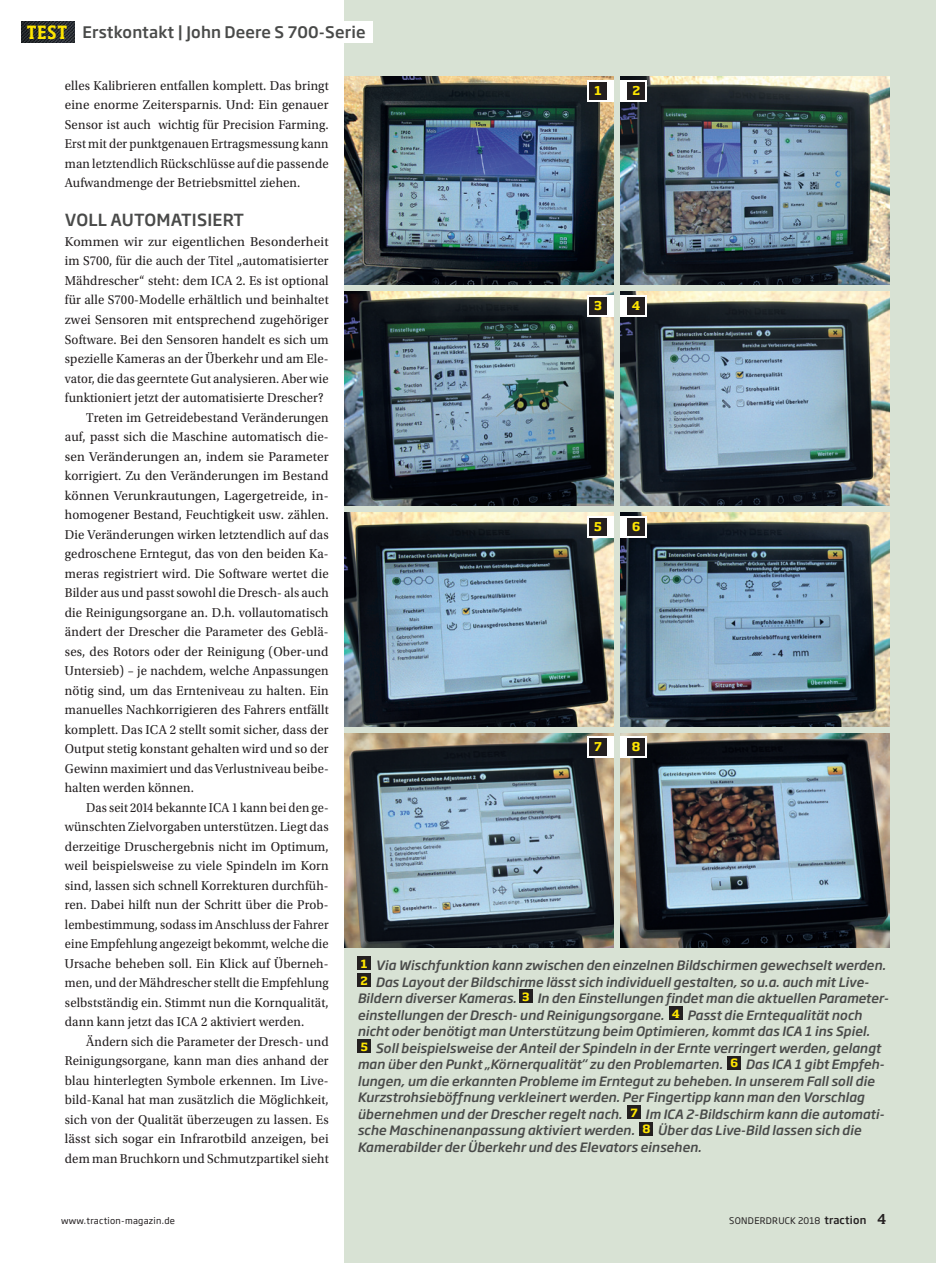
<style>
.page{position:relative;width:936px;height:1263px;background:#fff}
.page>*{position:absolute;margin:0;border:0;box-sizing:border-box;transform-origin:0 0}
.t1{font:500 16.5px "Soho Gothic Pro";letter-spacing:.015em;color:#494a49}
.t2{font:500 15.75px "Soho Gothic Pro";letter-spacing:.01em;color:#494a49}
.t3{font:13.5px/19.5px "Utopia Std";letter-spacing:.01em;color:#231f20;text-align:justify;scale:.95 1}
.t4{font:13.5px "Utopia Std";letter-spacing:.01em;color:#231f20;scale:.96 1}
.t5{font:13.5px "Utopia Std";letter-spacing:.01em;color:#231f20}
.t6{font:13.5px "Utopia Std";letter-spacing:.01em;color:#231f20;scale:.93 1}
.t7{font:13.5px "Utopia Std";letter-spacing:.01em;color:#231f20;scale:.94 1}
.t8{font:13.5px "Utopia Std";letter-spacing:.01em;color:#231f20;scale:.92 1}
.t9{font:italic 500 12.75px/16.5px "Soho Gothic Pro";color:#494a49}
.t10{font:700 12px "Soho Pro";color:#ffe601}
.t11{font:9px "Soho Gothic Pro";letter-spacing:.03em;color:#231f20}
.s1{font-family:"Soho Pro";font-weight:700;font-stretch:condensed;font-size:18px;color:#ffe601}
.s2{font-weight:500;font-size:10.5px}
.s3{font-family:"Soho Pro";font-weight:500;font-size:13.5px}
</style>
<div class="page">
<div style="left:344px;top:0;width:591px;height:1263px;background:#d8e2d4"></div>
<img style="left:344px;top:77px;width:269px;height:208px">
<img style="left:620px;top:77px;width:269px;height:208px">
<img style="left:344px;top:291px;width:269px;height:215px">
<img style="left:620px;top:291px;width:269px;height:215px">
<img style="left:344px;top:512px;width:269px;height:214px">
<img style="left:620px;top:512px;width:269px;height:215px">
<img style="left:344px;top:733px;width:269px;height:215px">
<img style="left:620px;top:733px;width:269px;height:215px">
<div style="left:357px;top:956px;width:14px;height:14px;background:#231f20"></div>
<div style="left:357px;top:973px;width:14px;height:14px;background:#231f20"></div>
<div style="left:519px;top:989px;width:13px;height:14px;background:#231f20"></div>
<div style="left:669px;top:1006px;width:13px;height:14px;background:#231f20"></div>
<div style="left:357px;top:1039px;width:14px;height:14px;background:#231f20"></div>
<div style="left:727px;top:1055px;width:14px;height:14px;background:#231f20"></div>
<div style="left:627px;top:1105px;width:14px;height:14px;background:#231f20"></div>
<div style="left:639px;top:1121px;width:14px;height:14px;background:#231f20"></div>
<svg style="left:587px;top:81px;width:26px;height:21px"></svg>
<div style="left:589px;top:83px;width:17px;height:17px;background:#231f20"></div>
<svg style="left:620px;top:81px;width:26px;height:21px"></svg>
<div style="left:627px;top:83px;width:17px;height:17px;background:#231f20"></div>
<svg style="left:587px;top:296px;width:26px;height:21px"></svg>
<div style="left:589px;top:298px;width:17px;height:17px;background:#231f20"></div>
<svg style="left:620px;top:296px;width:26px;height:21px"></svg>
<div style="left:627px;top:298px;width:17px;height:17px;background:#231f20"></div>
<svg style="left:587px;top:516px;width:26px;height:22px"></svg>
<div style="left:589px;top:519px;width:17px;height:17px;background:#231f20"></div>
<svg style="left:620px;top:516px;width:26px;height:22px"></svg>
<div style="left:627px;top:519px;width:17px;height:17px;background:#231f20"></div>
<div style="left:587px;top:736px;width:26px;height:22px;background:linear-gradient(to right,#fff,#fff)"></div>
<div style="left:589px;top:738px;width:17px;height:17px;background:#231f20"></div>
<svg style="left:620px;top:736px;width:26px;height:22px"></svg>
<div style="left:627px;top:738px;width:17px;height:17px;background:#231f20"></div>
<div style="left:74px;top:21px;width:298px;height:22px;background:#fff"></div>
<img style="left:21px;top:21px;width:53px;height:22px">
<p class="t2" style="left:27px;top:20px;width:340px"><span class="s1">test</span> Erstkontakt | John Deere S 700-Serie</p>
<p class="t3" style="left:65px;top:76px;width:279px">elles Kalibrieren entfallen komplett. Das bringt eine enorme Zeitersparnis. Und: Ein genauer Sensor ist auch wichtig für Precision Farming.<br>Erst mit der punktgenauen Ertragsmessung kann man letztendlich Rückschlüsse auf die passende Aufwandmenge der Betriebsmittel ziehen.</p>
<p class="t1" style="left:65px;top:207px;width:104px">voll automat</p>
<p class="t1" style="left:192px;top:207px;width:32px">isiert</p>
<p class="t5" style="left:65px;top:234px;width:265px">Kommen wir zur eigentlichen Besonderheit</p>
<p class="t3" style="left:65px;top:252px;width:279px">im S700, für die auch der Titel „automatisierter</p>
<p class="t3" style="left:65px;top:271px;width:279px">Mähdrescher“ steht: dem ICA 2. Es ist optional</p>
<p class="t3" style="left:65px;top:291px;width:279px">für alle S700-Modelle erhältlich und beinhaltet</p>
<p class="t5" style="left:65px;top:312px;width:265px">zwei Sensoren mit entsprechend zugehöriger</p>
<p class="t3" style="left:65px;top:330px;width:279px">Software. Bei den Sensoren handelt es sich um</p>
<p class="t3" style="left:65px;top:349px;width:279px">spezielle Kameras an der Überkehr und am Ele-</p>
<p class="t6" style="left:65px;top:371px;width:285px">vator, die das geerntete Gut analysieren. Aber wie</p>
<p class="t3" style="left:65px;top:388px;width:274px">funktioniert jetzt der automatisierte Drescher?</p>
<p class="t3" style="left:86px;top:408px;width:257px">Treten im Getreidebestand Veränderungen</p>
<p class="t4" style="left:65px;top:429px;width:276px">auf, passt sich die Maschine automatisch die-</p>
<p class="t5" style="left:65px;top:449px;width:265px">sen Veränderungen an, indem sie Parameter</p>
<p class="t4" style="left:65px;top:468px;width:276px">korrigiert. Zu den Veränderungen im Bestand</p>
<p class="t5" style="left:65px;top:488px;width:265px">können Verunkrautungen, Lagergetreide, in-</p>
<p class="t3" style="left:65px;top:505px;width:279px">homogener Bestand, Feuchtigkeit usw. zählen.</p>
<p class="t3" style="left:65px;top:525px;width:279px">Die Veränderungen wirken letztendlich auf das</p>
<p class="t3" style="left:65px;top:544px;width:279px">gedroschene Erntegut, das von den beiden Ka-</p>
<p class="t3" style="left:65px;top:564px;width:279px">meras registriert wird. Die Software wertet die</p>
<p class="t7" style="left:65px;top:585px;width:282px">Bilder aus und passt sowohl die Dresch- als auch</p>
<p class="t3" style="left:65px;top:603px;width:279px">die Reinigungsorgane an. D.h. vollautomatisch</p>
<p class="t3" style="left:65px;top:622px;width:279px">ändert der Drescher die Parameter des Geblä-</p>
<p class="t4" style="left:65px;top:644px;width:276px">ses, des Rotors oder der Reinigung (Ober-und</p>
<p class="t3" style="left:65px;top:661px;width:279px">Untersieb) – je nachdem, welche Anpassungen</p>
<p class="t4" style="left:65px;top:683px;width:276px">nötig sind, um das Ernteniveau zu halten. Ein</p>
<p class="t3" style="left:65px;top:700px;width:279px">manuelles Nachkorrigieren des Fahrers entfällt</p>
<p class="t3" style="left:65px;top:720px;width:279px">komplett. Das ICA 2 stellt somit sicher, dass der</p>
<p class="t3" style="left:65px;top:739px;width:279px">Output stetig konstant gehalten wird und so der</p>
<p class="t7" style="left:65px;top:761px;width:282px">Gewinn maximiert und das Verlustniveau beibe-</p>
<p class="t3" style="left:65px;top:778px;width:137px">halten werden können.</p>
<p class="t8" style="left:86px;top:800px;width:265px">Das seit 2014 bekannte ICA 1 kann bei den ge-</p>
<p class="t7" style="left:65px;top:819px;width:282px">wünschten Zielvorgaben unterstützen. Liegt das</p>
<p class="t4" style="left:65px;top:839px;width:276px">derzeitige Druschergebnis nicht im Optimum,</p>
<p class="t4" style="left:65px;top:858px;width:276px">weil beispielsweise zu viele Spindeln im Korn</p>
<p class="t3" style="left:65px;top:876px;width:279px">sind, lassen sich schnell Korrekturen durchfüh-</p>
<p class="t3" style="left:65px;top:895px;width:279px">ren. Dabei hilft nun der Schritt über die Prob-</p>
<p class="t6" style="left:65px;top:917px;width:285px">lembestimmung, sodass im Anschluss der Fahrer</p>
<p class="t6" style="left:65px;top:936px;width:285px">eine Empfehlung angezeigt bekommt, welche die</p>
<p class="t4" style="left:65px;top:956px;width:276px">Ursache beheben soll. Ein Klick auf Überneh-</p>
<p class="t6" style="left:65px;top:975px;width:285px">men, und der Mähdrescher stellt die Empfehlung</p>
<p class="t3" style="left:65px;top:993px;width:279px">selbstständig ein. Stimmt nun die Kornqualität,</p>
<p class="t3" style="left:65px;top:1012px;width:253px">dann kann jetzt das ICA 2 aktiviert werden.</p>
<p class="t3" style="left:86px;top:1032px;width:257px">Ändern sich die Parameter der Dresch- und</p>
<p class="t3" style="left:65px;top:1051px;width:279px">Reinigungsorgane, kann man dies anhand der</p>
<p class="t3" style="left:65px;top:1071px;width:279px">blau hinterlegten Symbole erkennen. Im Live-</p>
<p class="t3" style="left:65px;top:1090px;width:279px">bild-Kanal hat man zusätzlich die Möglichkeit,</p>
<p class="t3" style="left:65px;top:1110px;width:279px">sich von der Qualität überzeugen zu lassen. Es</p>
<p class="t5" style="left:65px;top:1131px;width:265px">lässt sich sogar ein Infrarotbild anzeigen, bei</p>
<p class="t3" style="left:65px;top:1149px;width:279px">dem man Bruchkorn und Schmutzpartikel sieht</p>
<p class="t10" style="left:594px;top:82px;width:9px">1</p>
<p class="t10" style="left:632px;top:82px;width:9px">2</p>
<p class="t10" style="left:594px;top:297px;width:9px">3</p>
<p class="t10" style="left:632px;top:297px;width:10px">4</p>
<p class="t10" style="left:594px;top:518px;width:9px">5</p>
<p class="t10" style="left:632px;top:518px;width:10px">6</p>
<p class="t10" style="left:594px;top:738px;width:9px">7</p>
<p class="t10" style="left:632px;top:738px;width:10px">8</p>
<p class="t9" style="left:357px;top:957px;width:532px"><sup>1</sup> Via Wischfunktion kann zwischen den einzelnen Bildschirmen gewechselt werden.<br><sup>2</sup> Das Layout der Bildschirme lässt sich individuell gestalten, so u.a. auch mit Live-Bildern diverser Kameras. <sup>3</sup> In den Einstellungen findet man die aktuellen Parameter&shy;einstellungen der Dresch- und Reinigungsorgane. <sup>4</sup> Passt die Erntequalität noch nicht oder benötigt man Unterstützung beim Optimieren, kommt das ICA 1 ins Spiel.<br><sup>5</sup> Soll beispielsweise der Anteil der Spindeln in der Ernte verringert werden, gelangt man über den Punkt „Körnerqualität“ zu den Problemarten. <sup>6</sup> Das ICA 1 gibt Empfeh&shy;lungen, um die erkannten Probleme im Erntegut zu beheben. In unserem Fall soll die Kurzstrohsieböffnung verkleinert werden. Per Fingertipp kann man den Vorschlag übernehmen und der Drescher regelt nach. <sup>7</sup> Im ICA 2-Bildschirm kann die automati&shy;sche Maschinenanpassung aktiviert werden. <sup>8</sup> Über das Live-Bild lassen sich die Kamerabilder der Überkehr und des Elevators einsehen.</p>
<p class="t11" style="left:61px;top:1213px;width:115px">www.traction-magazin.de</p>
<p class="t11" style="left:729px;top:1213px;width:159px">Sonderdruck 2018 <span class="s2">traction</span> <span class="s3">4</span></p>
</div>
